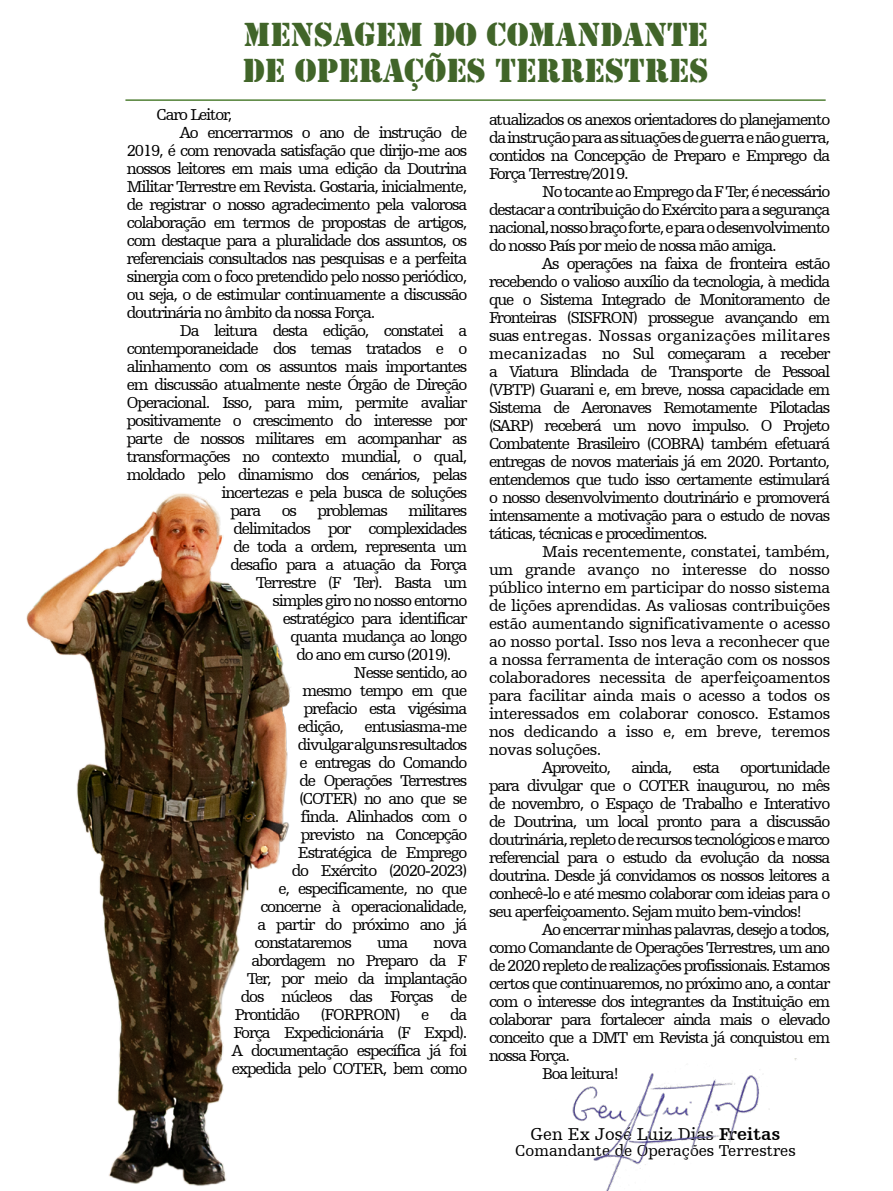
<style>
.page{position:relative;width:893px;height:1191px;background:#fff}
.page>*{position:absolute;margin:0;border:0;box-sizing:border-box;transform-origin:0 0}
.t1{font:34.5px/36px "Army";color:#416529}
.t2{font:18px "Humanist Slabserif 712 BT";color:#000}
.t3{font:16.5px/18px "Humanist Slabserif 712 BT";letter-spacing:-.07em;color:#000;text-align:justify}
.t4{font:16.5px "Humanist Slabserif 712 BT";color:#000}
.s1{font-weight:700}
</style>
<div class="page">
<hr style="left:125px;top:99px;width:701px;height:2px;background:#518036">
<img style="left:572px;top:1058px;width:225px;height:133px">
<img style="left:26px;top:493px;width:265px;height:693px">
<h1 class="t1" style="left:243px;top:17px;width:467px">MENSAGEM DO COMANDANTE<br>DE OPERAÇÕES TERRESTRES</h1>
<p class="t3" style="left:157px;top:105px;width:77px">Caro Leitor,</p>
<p class="t3" style="left:180px;top:123px;width:289px">Ao encerrarmos o ano de instrução de</p>
<p class="t3" style="left:127px;top:141px;width:342px">2019, é com renovada satisfação que dirijo-me aos</p>
<p class="t3" style="left:127px;top:159px;width:342px">nossos leitores em mais uma edição da Doutrina</p>
<p class="t3" style="left:127px;top:177px;width:342px">Militar Terrestre em Revista. Gostaria, inicialmente,</p>
<p class="t3" style="left:127px;top:195px;width:342px">de registrar o nosso agradecimento pela valorosa</p>
<p class="t3" style="left:127px;top:213px;width:342px">colaboração em termos de propostas de artigos,</p>
<p class="t3" style="left:127px;top:231px;width:342px">com destaque para a pluralidade dos assuntos, os</p>
<p class="t3" style="left:127px;top:249px;width:342px">referenciais consultados nas pesquisas e a perfeita</p>
<p class="t3" style="left:127px;top:267px;width:342px">sinergia com o foco pretendido pelo nosso periódico,</p>
<p class="t3" style="left:127px;top:285px;width:342px">ou seja, o de estimular continuamente a discussão</p>
<p class="t3" style="left:127px;top:303px;width:250px">doutrinária no âmbito da nossa Força.</p>
<p class="t3" style="left:180px;top:321px;width:289px">Da leitura desta edição, constatei a</p>
<p class="t3" style="left:127px;top:339px;width:342px">contemporaneidade dos temas tratados e o</p>
<p class="t3" style="left:127px;top:357px;width:342px">alinhamento com os assuntos mais importantes</p>
<p class="t3" style="left:127px;top:375px;width:342px">em discussão atualmente neste Órgão de Direção</p>
<p class="t3" style="left:127px;top:393px;width:342px">Operacional. Isso, para mim, permite avaliar</p>
<p class="t3" style="left:127px;top:411px;width:342px">positivamente o crescimento do interesse por</p>
<p class="t3" style="left:127px;top:429px;width:342px">parte de nossos militares em acompanhar as</p>
<p class="t3" style="left:127px;top:447px;width:342px">transformações no contexto mundial, o qual,</p>
<p class="t3" style="left:127px;top:465px;width:342px">moldado pelo dinamismo dos cenários, pelas</p>
<p class="t3" style="left:221px;top:483px;width:247px">incertezas e pela busca de soluções</p>
<p class="t3" style="left:230px;top:501px;width:238px">para os problemas militares</p>
<p class="t3" style="left:233px;top:519px;width:235px">delimitados por complexidades</p>
<p class="t3" style="left:233px;top:537px;width:235px">de toda a ordem, representa um</p>
<p class="t3" style="left:230px;top:555px;width:239px">desafio para a atuação da Força</p>
<p class="t3" style="left:256px;top:573px;width:213px">Terrestre (F Ter). Basta um</p>
<p class="t3" style="left:272px;top:591px;width:196px">simples giro no nosso entorno</p>
<p class="t3" style="left:283px;top:609px;width:186px">estratégico para identificar</p>
<p class="t3" style="left:290px;top:627px;width:179px">quanta mudança ao longo</p>
<p class="t3" style="left:296px;top:645px;width:156px">do ano em curso (2019).</p>
<p class="t3" style="left:354px;top:663px;width:115px">Nesse sentido, ao</p>
<p class="t3" style="left:302px;top:681px;width:166px">mesmo tempo em que</p>
<p class="t3" style="left:304px;top:699px;width:165px">prefacio esta vigésima</p>
<p class="t3" style="left:298px;top:717px;width:171px">edição, entusiasma-me</p>
<p class="t3" style="left:298px;top:735px;width:171px">divulgar alguns resultados</p>
<p class="t3" style="left:299px;top:753px;width:169px">e entregas do Comando</p>
<p class="t3" style="left:299px;top:771px;width:169px">de Operações Terrestres</p>
<p class="t3" style="left:299px;top:789px;width:169px">(COTER) no ano que se</p>
<p class="t3" style="left:301px;top:807px;width:168px">finda. Alinhados com o</p>
<p class="t3" style="left:301px;top:825px;width:168px">previsto na Concepção</p>
<p class="t3" style="left:298px;top:843px;width:171px">Estratégica de Emprego</p>
<p class="t3" style="left:292px;top:861px;width:177px">do Exército (2020-2023)</p>
<p class="t3" style="left:278px;top:879px;width:190px">e, especificamente, no que</p>
<p class="t3" style="left:260px;top:897px;width:209px">concerne à operacionalidade,</p>
<p class="t3" style="left:257px;top:915px;width:211px">a partir do próximo ano já</p>
<p class="t3" style="left:254px;top:933px;width:99px">constataremos</p>
<p class="t3" style="left:377px;top:933px;width:33px">uma</p>
<p class="t3" style="left:434px;top:933px;width:35px">nova</p>
<p class="t3" style="left:251px;top:951px;width:217px">abordagem no Preparo da F</p>
<p class="t3" style="left:247px;top:969px;width:222px">Ter, por meio da implantação</p>
<p class="t3" style="left:241px;top:987px;width:228px">dos núcleos das Forças de</p>
<p class="t3" style="left:235px;top:1005px;width:67px">Prontidão</p>
<p class="t3" style="left:321px;top:1005px;width:81px">(FORPRON)</p>
<p class="t3" style="left:421px;top:1005px;width:10px">e</p>
<p class="t3" style="left:232px;top:1005px;width:237px;text-indent:218px">da Força Expedicionária (F Expd).<br>A documentação específica já foi expedida pelo COTER, bem como</p>
<p class="t3" style="left:489px;top:110px;width:343px">atualizados os anexos orientadores do planejamento da instrução para as situações de guerra e não guerra, contidos na Concepção de Preparo e Emprego da Força Terrestre/2019.</p>
<p class="t3" style="left:489px;top:182px;width:343px;text-indent:53px">No tocante ao Emprego da F Ter, é necessário destacar a contribuição do Exército para a segurança nacional, nosso braço forte, e para o desenvolvimento do nosso País por meio de nossa mão amiga.</p>
<p class="t3" style="left:489px;top:254px;width:343px;text-indent:53px">As operações na faixa de fronteira estão recebendo o valioso auxílio da tecnologia, à medida que o Sistema Integrado de Monitoramento de Fronteiras (SISFRON) prossegue avançando em suas entregas. Nossas organizações militares mecanizadas no Sul começaram a receber a Viatura Blindada de Transporte de Pessoal (VBTP) Guarani e, em breve, nossa capacidade em Sistema de Aeronaves Remotamente Pilotadas (SARP) receberá um novo impulso. O Projeto Combatente Brasileiro (COBRA) também efetuará entregas de novos materiais já em 2020. Portanto, entendemos que tudo isso certamente estimulará o nosso desenvolvimento doutrinário e promoverá intensamente a motivação para o estudo de novas táticas, técnicas e procedimentos.</p>
<p class="t3" style="left:489px;top:542px;width:343px;text-indent:53px">Mais recentemente, constatei, também, um grande avanço no interesse do nosso público interno em participar do nosso sistema de lições aprendidas. As valiosas contribuições estão aumentando significativamente o acesso ao nosso portal. Isso nos leva a reconhecer que a nossa ferramenta de interação com os nossos colaboradores necessita de aperfeiçoamentos para facilitar ainda mais o acesso a todos os interessados em colaborar conosco. Estamos nos dedicando a isso e, em breve, teremos novas soluções.</p>
<p class="t3" style="left:489px;top:758px;width:343px;text-indent:53px">Aproveito, ainda, esta oportunidade para divulgar que o COTER inaugurou, no mês de novembro, o Espaço de Trabalho e Interativo de Doutrina, um local pronto para a discussão doutrinária, repleto de recursos tecnológicos e marco referencial para o estudo da evolução da nossa doutrina. Desde já convidamos os nossos leitores a conhecê-lo e até mesmo colaborar com ideias para o seu aperfeiçoamento. Sejam muito bem-vindos!</p>
<p class="t3" style="left:542px;top:920px;width:290px">Ao encerrar minhas palavras, desejo a todos,</p>
<p class="t3" style="left:489px;top:938px;width:343px">como Comandante de Operações Terrestres, um ano</p>
<p class="t3" style="left:489px;top:956px;width:343px">de 2020 repleto de realizações profissionais. Estamos</p>
<p class="t3" style="left:489px;top:974px;width:343px">certos que continuaremos, no próximo ano, a contar</p>
<p class="t3" style="left:489px;top:992px;width:343px">com o interesse dos integrantes da Instituição em</p>
<p class="t3" style="left:489px;top:1010px;width:343px">colaborar para fortalecer ainda mais o elevado</p>
<p class="t3" style="left:489px;top:1028px;width:343px">conceito que a DMT em Revista já conquistou em</p>
<p class="t3" style="left:489px;top:1046px;width:83px">nossa Força.</p>
<p class="t3" style="left:542px;top:1064px;width:78px">Boa leitura!</p>
<p class="t2" style="left:531px;top:1123px;width:251px">Gen Ex José Luiz Dias <span class="s1">Freitas</span></p>
<p class="t4" style="left:515px;top:1140px;width:282px">Comandante de Operações Terrestres</p>
</div>
